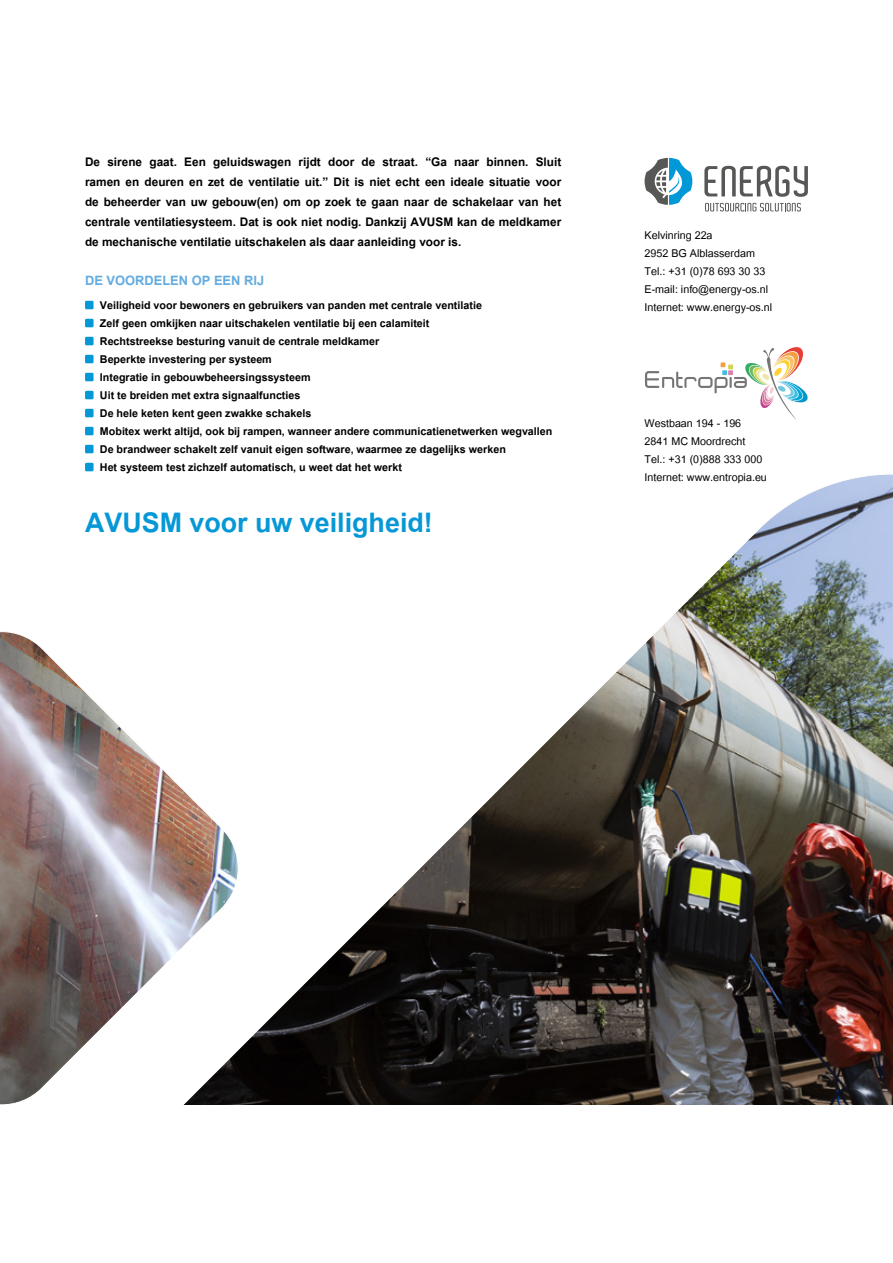
<style>
.page{position:relative;width:893px;height:1263px;background:#fff}
.page>*{position:absolute;margin:0;border:0;box-sizing:border-box;transform-origin:0 0}
.t1{font:700 37.5px "Utsaah";color:#0698d6}
.t2{font:700 18px "Utsaah";color:#63acdf}
.t3{font:700 16.5px/19.8px "Utsaah";color:#000;text-align:justify}
.t4{font:700 15px/18px "Utsaah";color:#000}
.t5{font:15px/18px "Utsaah";color:#000}
</style>
<div class="page">
<div style="left:85px;top:301px;width:9px;height:8px;background:#0698d6"></div>
<div style="left:85px;top:319px;width:9px;height:8px;background:#0698d6"></div>
<div style="left:85px;top:337px;width:9px;height:8px;background:#0698d6"></div>
<div style="left:85px;top:355px;width:9px;height:8px;background:#0698d6"></div>
<div style="left:85px;top:373px;width:9px;height:8px;background:#0698d6"></div>
<div style="left:85px;top:391px;width:9px;height:8px;background:#0698d6"></div>
<div style="left:85px;top:409px;width:9px;height:8px;background:#0698d6"></div>
<div style="left:85px;top:427px;width:9px;height:8px;background:#0698d6"></div>
<div style="left:85px;top:445px;width:9px;height:8px;background:#0698d6"></div>
<svg style="left:645px;top:158px;width:47px;height:47px"></svg>
<svg style="left:704px;top:166px;width:104px;height:31px"></svg>
<svg style="left:705px;top:203px;width:96px;height:9px"></svg>
<svg style="left:645px;top:347px;width:163px;height:73px"></svg>
<img style="left:85px;top:462px;width:808px;height:643px">
<img style="left:0;top:626px;width:244px;height:479px">
<p class="t3" style="left:85px;top:153px;width:478px">De sirene gaat. Een geluidswagen rijdt door de straat. “Ga naar binnen. Sluit ramen en deuren en zet de ventilatie uit.” Dit is niet echt een ideale situatie voor de beheerder van uw gebouw(en) om op zoek te gaan naar de schakelaar van het centrale ventilatiesysteem. Dat is ook niet nodig. Dankzij AVUSM kan de meldkamer de mechanische ventilatie uitschakelen als daar aanleiding voor is.</p>
<p class="t2" style="left:85px;top:272px;width:181px">DE VOORDELEN OP EEN RIJ</p>
<p class="t4" style="left:100px;top:297px;width:454px">Veiligheid voor bewoners en gebruikers van panden met centrale ventilatie<br>Zelf geen omkijken naar uitschakelen ventilatie bij een calamiteit<br>Rechtstreekse besturing vanuit de centrale meldkamer<br>Beperkte investering per systeem<br>Integratie in gebouwbeheersingssysteem<br>Uit te breiden met extra signaalfuncties<br>De hele keten kent geen zwakke schakels<br>Mobitex werkt altijd, ook bij rampen, wanneer andere communicatienetwerken wegvallen De brandweer schakelt zelf vanuit eigen software, waarmee ze dagelijks werken<br>Het systeem test zichzelf automatisch, u weet dat het werkt</p>
<h1 class="t1" style="left:85px;top:504px;width:349px">AVUSM voor uw veiligheid!</h1>
<p class="t5" style="left:645px;top:227px;width:129px">Kelvinring 22a<br>2952 BG Alblasserdam<br>Tel.: +31 (0)78 693 30 33<br>E-mail: info@energy-os.nl<br>Internet: www.energy-os.nl</p>
<p class="t5" style="left:645px;top:415px;width:124px">Westbaan 194 - 196<br>2841 MC Moordrecht<br>Tel.: +31 (0)888 333 000<br>Internet: www.entropia.eu</p>
</div>
